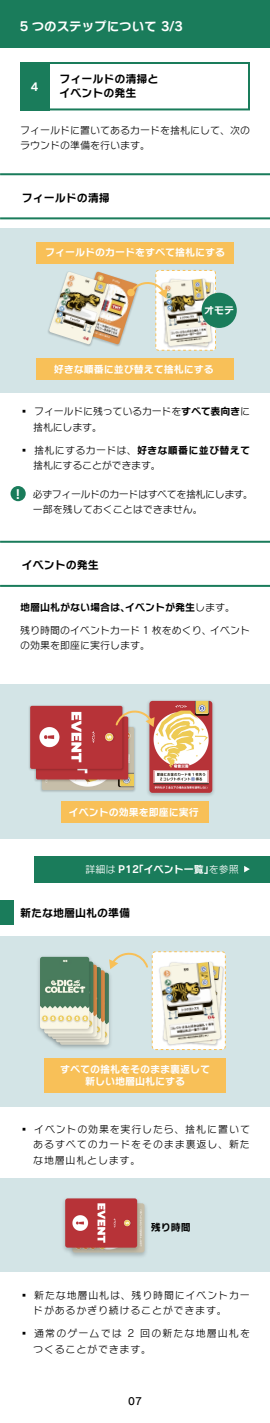
<style>
.page{position:relative;width:270px;height:1423px;background:#fff}
.page>*{position:absolute;margin:0;border:0;box-sizing:border-box;transform-origin:0 0}
.t1{font:12.55px "Rodin NTLG Pro B";color:#fff}
.t2{font:12.5px "Rodin NTLG Pro B";color:#fff}
.t3{font:11px/14.2px "Rodin NTLG Pro B";color:#000}
.t4{font:11px "Rodin NTLG Pro B";color:#fff}
.t5{font:10px/15.5px "Rodin NTLG Pro M";color:#000}
.t6{font:10px/12.5px "Rodin NTLG Pro B";color:#fff;text-align:center}
.t7{font:10px/15.5px "Rodin NTLG Pro M";letter-spacing:-.02em;color:#000}
.t8{font:10px/15.5px "Rodin NTLG Pro M";letter-spacing:-.04em;color:#000}
.t9{font:10px/15.5px "Rodin NTLG Pro M";letter-spacing:.085em;color:#000}
.t10{font:10px/15.5px "Rodin NTLG Pro M";letter-spacing:.11em;color:#000}
.t11{font:10px "Rodin NTLG Pro B";color:#000}
.t12{font:10px "Rodin NTLG Pro DB";color:#000}
.s1{font-family:"Rodin NTLG Pro B"}
.s2{font-family:"Rodin NTLG Pro M"}
</style>
<div class="page">
<svg style="left:49px;top:62px;width:201px;height:48px"></svg>
<div style="left:20px;top:62px;width:29px;height:48px;background:#1a7c5b"></div>
<div style="left:0;top:229px;width:270px;height:164px;background:#d3e4e6"></div>
<div style="left:36px;top:358px;width:198px;height:22px;background:#f8c058"></div>
<div style="left:0;top:0;width:270px;height:47px;background:#1a7c5b"></div>
<div style="left:0;top:900px;width:14px;height:24px;background:#1a7c5b"></div>
<div style="left:0;top:1179px;width:270px;height:93px;background:#d3e4e6"></div>
<hr style="left:0;top:173px;width:270px;height:2px;background:#1a7c5b">
<hr style="left:0;top:217px;width:270px;height:2px;background:#1a7c5b">
<div style="left:0;top:684px;width:270px;height:155px;background:#d3e4e6"></div>
<hr style="left:0;top:541px;width:270px;height:2px;background:#1a7c5b">
<hr style="left:0;top:585px;width:270px;height:2px;background:#1a7c5b">
<div style="left:36px;top:242px;width:198px;height:21px;background:#f8c058"></div>
<div style="left:156px;top:270px;width:59px;height:80px;background:#fff;border-radius:3px"></div>
<div style="left:155px;top:270px;width:61px;height:81px;border:1px dashed #f8c058;border-radius:3px"></div>
<img style="left:111px;top:275px;width:24px;height:69px">
<img style="left:167px;top:278px;width:47px;height:70px">
<img style="left:162px;top:279px;width:50px;height:67px">
<svg style="left:127px;top:279px;width:40px;height:19px"></svg>
<img style="left:48px;top:271px;width:63px;height:75px">
<img style="left:49px;top:272px;width:60px;height:72px">
<div style="left:202px;top:293px;width:35px;height:35px;background:#1a7c5b;border-radius:50%"></div>
<img style="left:147px;top:700px;width:67px;height:96px">
<img style="left:149px;top:701px;width:63px;height:92px">
<img style="left:40px;top:727px;width:96px;height:65px">
<img style="left:42px;top:727px;width:92px;height:63px">
<img style="left:34px;top:727px;width:97px;height:56px">
<img style="left:36px;top:727px;width:92px;height:52px">
<img style="left:29px;top:705px;width:96px;height:68px">
<img style="left:30px;top:706px;width:92px;height:63px">
<svg style="left:114px;top:708px;width:41px;height:19px"></svg>
<div style="left:61px;top:802px;width:148px;height:21px;background:#f8c058"></div>
<img style="left:143px;top:1203px;width:2px;height:50px">
<img style="left:63px;top:1199px;width:80px;height:56px">
<img style="left:65px;top:1198px;width:72px;height:50px">
<div style="left:0;top:936px;width:270px;height:171px;background:#d3e4e6"></div>
<div style="left:152px;top:952px;width:73px;height:98px;background:#fff;border-radius:3px"></div>
<div style="left:152px;top:951px;width:74px;height:99px;border:1px dashed #f8c058;border-radius:3px"></div>
<img style="left:223px;top:961px;width:2px;height:86px">
<img style="left:159px;top:966px;width:64px;height:80px">
<img style="left:160px;top:962px;width:61px;height:82px">
<svg style="left:109px;top:952px;width:39px;height:17px"></svg>
<div style="left:44px;top:1059px;width:182px;height:34px;background:#f8c058"></div>
<img style="left:59px;top:966px;width:52px;height:83px">
<img style="left:56px;top:966px;width:51px;height:81px">
<img style="left:51px;top:966px;width:52px;height:79px">
<img style="left:45px;top:964px;width:54px;height:77px">
<img style="left:38px;top:956px;width:57px;height:81px">
<img style="left:40px;top:957px;width:49px;height:72px">
<div style="left:11px;top:486px;width:15px;height:15px;background:#1a7c5b;border-radius:50%"></div>
<div style="left:34px;top:856px;width:236px;height:26px;background:#1a7c5b"></div>
<svg style="left:244px;top:866px;width:6px;height:6px"></svg>
<p class="t2" style="left:20px;top:17px;width:165px">5 つのステップについて 3/3</p>
<p class="t4" style="left:31px;top:80px;width:9px">4</p>
<p class="t3" style="left:59px;top:71px;width:101px">フィールドの清掃とイベントの発生</p>
<p class="t5" style="left:20px;top:122px;width:231px">フィールドに置いてあるカードを捨札にして、次のラウンドの準備を行います。</p>
<p class="t3" style="left:22px;top:190px;width:89px">フィールドの清掃</p>
<p class="t6" style="left:45px;top:246px;width:181px">フィールドのカードをすべて捨札にする</p>
<p class="t6" style="left:204px;top:304px;width:31px">オモテ</p>
<p class="t6" style="left:54px;top:362px;width:162px">好きな順番に並び替えて捨札にする</p>
<p class="t7" style="left:33px;top:403px;width:218px;text-indent:-14px">▪ フィールドに残っているカードを<span class="s1">すべて表向き</span>に捨札にします。</p>
<p class="t7" style="left:33px;top:442px;width:218px;text-indent:-14px">▪ 捨札にするカードは、<span class="s1">好きな順番に並び替えて</span>捨札にすることができます。</p>
<p class="t1" style="left:16px;top:486px;width:7px">!</p>
<p class="t8" style="left:33px;top:486px;width:222px">必ずフィールドのカードはすべてを捨札にします。一部を残しておくことはできません。</p>
<p class="t3" style="left:22px;top:557px;width:78px">イベントの発生</p>
<p class="t11" style="left:20px;top:600px;width:216px">地層山札がない場合は、イベントが発生<span class="s2">します。</span></p>
<p class="t5" style="left:20px;top:622px;width:231px">残り時間のイベントカード 1 枚をめくり、イベントの効果を即座に実行します。</p>
<p class="t6" style="left:69px;top:806px;width:131px">イベントの効果を即座に実行</p>
<p class="t6" style="left:86px;top:863px;width:155px"><span class="s2">詳細は</span> P12「イベント一覧」<span class="s2">を参照</span></p>
<p class="t3" style="left:20px;top:905px;width:111px">新たな地層山札の準備</p>
<p class="t6" style="left:60px;top:1062px;width:151px">すべての捨札をそのまま裏返して新しい地層山札にする</p>
<p class="t5" style="left:33px;top:1121px;width:218px;text-align:justify;text-indent:-14px">▪ イベントの効果を実行したら、捨札に置いてあるすべてのカードをそのまま裏返し、新たな地層山札とします。</p>
<p class="t11" style="left:151px;top:1220px;width:41px">残り時間</p>
<p class="t9" style="left:33px;top:1287px;width:218px;text-indent:-14px">▪ 新たな地層山札は、残り時間にイベントカードがあるかぎり続けることができます。</p>
<p class="t10" style="left:33px;top:1326px;width:218px;text-indent:-14px">▪ 通常のゲームでは 2 回の新たな地層山札をつくることができます。</p>
<p class="t12" style="left:128px;top:1395px;width:15px">07</p>
</div>
